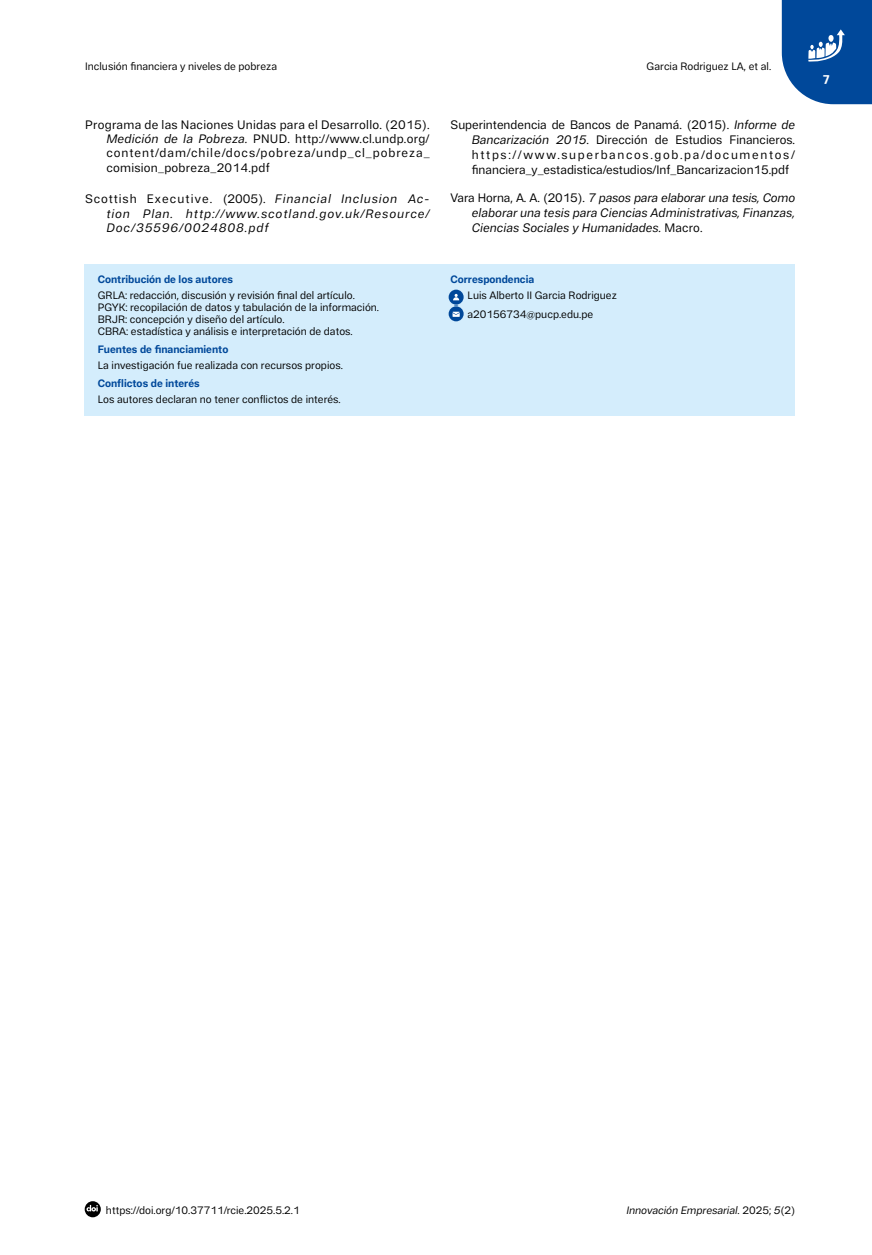
<style>
.page{position:relative;width:872px;height:1255px;background:#fff}
.page>*{position:absolute;margin:0;border:0;box-sizing:border-box;transform-origin:0 0}
.t1{font:700 13.5px "Breuer Text";color:#fff}
.t2{font:12px/14.4px "Cabrion";letter-spacing:.01em;color:#000;text-align:justify}
.t3{font:italic 12px/14.4px "Cabrion";letter-spacing:.04em;color:#000;text-align:justify}
.t4{font:10.5px/12px "Cabrion";color:#000}
.t5{font:700 10.5px "Cabrion";color:#00489a}
.t6{font:italic 10.5px "Cabrion";color:#000}
.s1{font-style:italic}
.s2{font-style:normal}
</style>
<div class="page">
<svg style="left:782px;top:0;width:90px;height:104px;background:#1a5ba4"></svg>
<svg style="left:85px;top:1201px;width:16px;height:16px"></svg>
<div style="left:85px;top:264px;width:710px;height:151px;background:#d4edfc"></div>
<svg style="left:448px;top:289px;width:15px;height:15px"></svg>
<svg style="left:453px;top:294px;width:6px;height:6px"></svg>
<svg style="left:448px;top:306px;width:15px;height:15px"></svg>
<svg style="left:452px;top:312px;width:8px;height:5px"></svg>
<p class="t4" style="left:85px;top:60px;width:193px">Inclusión financiera y niveles de pobreza</p>
<p class="t4" style="left:646px;top:60px;width:126px">Garcia Rodriguez LA, et al.</p>
<p class="t2" style="left:106px;top:117px;width:325px;text-indent:-21px">Programa de las Naciones Unidas para el Desarrollo. (2015).<br><span class="s1">Medición de la Pobreza.</span> PNUD. http://www.cl.undp.org/ content/dam/chile/docs/pobreza/undp_cl_pobreza_ comision_pobreza_2014.pdf</p>
<p class="t3" style="left:106px;top:191px;width:325px;text-indent:-21px"><span class="s2">Scottish Executive. (2005).</span> Financial Inclusion Ac&shy;tion Plan. http://www.scotland.gov.uk/Resource/ Doc/35596/0024808.pdf</p>
<p class="t5" style="left:98px;top:273px;width:137px">Contribución de los autores</p>
<p class="t4" style="left:98px;top:289px;width:283px">GRLA: redacción, discusión y revisión final del artículo.<br>PGYK: recopilación de datos y tabulación de la información.<br>BRJR: concepción y diseño del artículo.<br>CBRA: estadística y análisis e interpretación de datos.</p>
<p class="t5" style="left:98px;top:343px;width:132px">Fuentes de financiamiento</p>
<p class="t4" style="left:98px;top:359px;width:247px">La investigación fue realizada con recursos propios.</p>
<p class="t5" style="left:98px;top:377px;width:103px">Conflictos de interés</p>
<p class="t4" style="left:98px;top:393px;width:244px">Los autores declaran no tener conflictos de interés.</p>
<p class="t2" style="left:472px;top:116px;width:325px;line-height:15.1px;text-indent:-21px">Superintendencia de Bancos de Panamá. (2015). <span class="s1">Informe de Bancarización 2015</span>. Dirección de Estudios Financieros. https://www.superbancos.gob.pa/documentos/ financiera_y_estadistica/estudios/Inf_Bancarizacion15.pdf</p>
<p class="t3" style="left:472px;top:190px;width:325px;line-height:15.1px;text-indent:-21px"><span class="s2">Vara Horna, A. A. (2015).</span> 7 pasos para elaborar una tesis, Como elaborar una tesis para Ciencias Administrativas, Finanzas, Ciencias Sociales y Humanidades. <span class="s2">Macro.</span></p>
<p class="t5" style="left:450px;top:273px;width:85px">Correspondencia</p>
<p class="t4" style="left:467px;top:286px;width:151px;line-height:18.3px">Luis Alberto II Garcia Rodriguez a20156734@pucp.edu.pe</p>
<p class="t1" style="left:823px;top:72px;width:8px">7</p>
<p class="t4" style="left:106px;top:1203px;width:195px">https://doi.org/10.37711/rcie.2025.5.2.1</p>
<p class="t6" style="left:626px;top:1203px;width:171px">Innovación Empresarial<span class="s2">. 2025;</span> 5<span class="s2">(2)</span></p>
</div>
